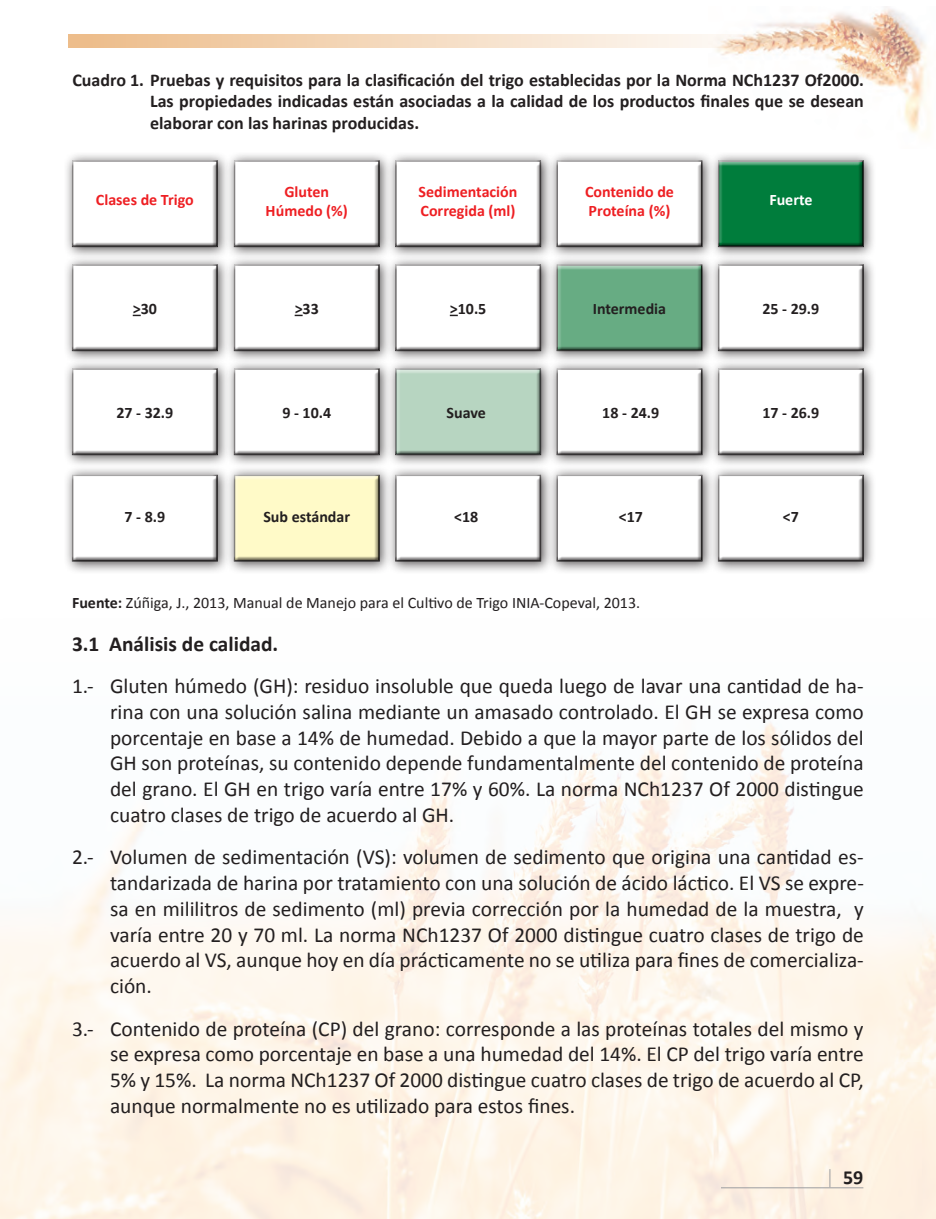
<style>
.page{position:relative;width:936px;height:1219px;background:#fff}
.page>*{position:absolute;margin:0;border:0;box-sizing:border-box;transform-origin:0 0}
.t1{font:21.4px/25.6px "Calibri";color:#231f20;text-align:justify}
.t2{font:700 21.4px "Calibri";color:#231f20}
.t3{font:700 20px "Calibri";color:#231f20}
.t4{font:700 18px/21.6px "Calibri";color:#231f20;text-align:justify}
.t5{font:700 16px "Calibri";color:#231f20}
.t6{font:700 16px/19.2px "Calibri";color:#ee1f23}
.t7{font:16px "Calibri";color:#231f20}
.t8{font:700 16px "Calibri";color:#fff}
.s1{font-weight:700}
</style>
<div class="page">
<img style="left:0;top:722px;width:935px;height:497px">
<img style="left:708px;top:7px;width:221px;height:126px">
<hr style="left:721px;top:1187px;width:142px;height:1px;background:#9b9da0">
<svg style="left:829px;top:1169px;width:1px;height:18px"></svg>
<svg style="left:69px;top:35px;width:726px;height:13px;background:#f4d9be"></svg>
<div style="left:63px;top:151px;width:168px;height:109px;background:#231f20;opacity:.75"></div>
<div style="left:71px;top:157px;width:150px;height:89px;background:#d3d3d3"></div>
<div style="left:71px;top:159px;width:150px;height:88px;background:#231f20;opacity:.75"></div>
<div style="left:63px;top:255px;width:168px;height:109px;background:#231f20;opacity:.75"></div>
<div style="left:71px;top:261px;width:150px;height:89px;background:#d3d3d3"></div>
<div style="left:71px;top:263px;width:150px;height:88px;background:#231f20;opacity:.75"></div>
<div style="left:63px;top:359px;width:168px;height:109px;background:#231f20;opacity:.75"></div>
<div style="left:71px;top:365px;width:150px;height:90px;background:#d3d3d3"></div>
<div style="left:71px;top:367px;width:150px;height:88px;background:#231f20;opacity:.75"></div>
<div style="left:63px;top:466px;width:168px;height:108px;background:#231f20;opacity:.75"></div>
<div style="left:71px;top:472px;width:150px;height:89px;background:#fff;opacity:.75"></div>
<div style="left:71px;top:474px;width:150px;height:88px;background:#231f20;opacity:.75"></div>
<div style="left:225px;top:151px;width:167px;height:109px;background:#231f20;opacity:.75"></div>
<div style="left:233px;top:157px;width:150px;height:89px;background:#d3d3d3"></div>
<div style="left:233px;top:159px;width:150px;height:88px;background:#231f20;opacity:.75"></div>
<div style="left:225px;top:255px;width:167px;height:109px;background:#231f20;opacity:.75"></div>
<div style="left:233px;top:261px;width:150px;height:89px;background:#d3d3d3"></div>
<div style="left:233px;top:263px;width:150px;height:88px;background:#231f20;opacity:.75"></div>
<div style="left:225px;top:359px;width:167px;height:109px;background:#231f20;opacity:.75"></div>
<div style="left:233px;top:365px;width:150px;height:90px;background:#d3d3d3"></div>
<div style="left:233px;top:367px;width:150px;height:88px;background:#231f20;opacity:.75"></div>
<div style="left:225px;top:466px;width:167px;height:108px;background:#231f20;opacity:.75"></div>
<div style="left:233px;top:472px;width:150px;height:89px;background:#fff;opacity:.75"></div>
<div style="left:233px;top:474px;width:150px;height:88px;background:#231f20;opacity:.75"></div>
<div style="left:386px;top:151px;width:168px;height:109px;background:#231f20;opacity:.75"></div>
<div style="left:394px;top:157px;width:150px;height:89px;background:#d3d3d3"></div>
<div style="left:394px;top:159px;width:150px;height:88px;background:#231f20;opacity:.75"></div>
<div style="left:386px;top:255px;width:168px;height:109px;background:#231f20;opacity:.75"></div>
<div style="left:394px;top:261px;width:150px;height:89px;background:#d3d3d3"></div>
<div style="left:394px;top:263px;width:150px;height:88px;background:#231f20;opacity:.75"></div>
<div style="left:386px;top:359px;width:168px;height:109px;background:#231f20;opacity:.75"></div>
<div style="left:394px;top:365px;width:150px;height:90px;background:#d3d3d3"></div>
<div style="left:394px;top:367px;width:150px;height:88px;background:#231f20;opacity:.75"></div>
<div style="left:386px;top:466px;width:168px;height:108px;background:#231f20;opacity:.75"></div>
<div style="left:394px;top:472px;width:150px;height:89px;background:#cbcaca"></div>
<div style="left:394px;top:474px;width:150px;height:88px;background:#231f20;opacity:.75"></div>
<div style="left:547px;top:151px;width:168px;height:109px;background:#231f20;opacity:.75"></div>
<div style="left:555px;top:157px;width:150px;height:89px;background:#d3d3d3"></div>
<div style="left:555px;top:159px;width:150px;height:88px;background:#231f20;opacity:.75"></div>
<div style="left:547px;top:255px;width:168px;height:109px;background:#231f20;opacity:.75"></div>
<div style="left:555px;top:261px;width:150px;height:89px;background:#d3d3d3"></div>
<div style="left:555px;top:263px;width:150px;height:88px;background:#231f20;opacity:.75"></div>
<div style="left:547px;top:359px;width:168px;height:109px;background:#231f20;opacity:.75"></div>
<div style="left:555px;top:365px;width:150px;height:90px;background:#d3d3d3"></div>
<div style="left:555px;top:367px;width:150px;height:88px;background:#231f20;opacity:.75"></div>
<div style="left:547px;top:466px;width:168px;height:108px;background:#231f20;opacity:.75"></div>
<div style="left:555px;top:472px;width:150px;height:89px;background:#cbcaca"></div>
<div style="left:555px;top:474px;width:150px;height:88px;background:#231f20;opacity:.75"></div>
<div style="left:708px;top:151px;width:168px;height:109px;background:#231f20;opacity:.75"></div>
<div style="left:717px;top:157px;width:149px;height:89px;background:#d3d3d3"></div>
<div style="left:717px;top:159px;width:149px;height:88px;background:#231f20;opacity:.75"></div>
<div style="left:708px;top:255px;width:168px;height:109px;background:#231f20;opacity:.75"></div>
<div style="left:717px;top:261px;width:149px;height:89px;background:#d3d3d3"></div>
<div style="left:717px;top:263px;width:149px;height:88px;background:#231f20;opacity:.75"></div>
<div style="left:708px;top:359px;width:168px;height:109px;background:#231f20;opacity:.75"></div>
<div style="left:717px;top:365px;width:149px;height:90px;background:#d3d3d3"></div>
<div style="left:717px;top:367px;width:149px;height:88px;background:#231f20;opacity:.75"></div>
<div style="left:708px;top:466px;width:168px;height:108px;background:#231f20;opacity:.75"></div>
<div style="left:717px;top:472px;width:149px;height:89px;background:#cbcaca"></div>
<div style="left:717px;top:474px;width:149px;height:88px;background:#231f20;opacity:.75"></div>
<svg style="left:395px;top:264px;width:146px;height:87px;background:#f2f2f2"></svg>
<svg style="left:234px;top:264px;width:146px;height:87px;background:#f1f1f1"></svg>
<svg style="left:72px;top:264px;width:146px;height:87px;background:#f1f1f1"></svg>
<p class="t4" style="left:150px;top:68px;width:715px;text-indent:-78px">Cuadro 1. Pruebas y requisitos para la clasificación del trigo establecidas por la Norma NCh1237 Of2000.<br>Las propiedades indicadas están asociadas a la calidad de los productos finales que se desean elaborar con las harinas producidas.</p>
<p class="t6" style="left:96px;top:190px;width:99px">Clases de Trigo</p>
<p class="t6" style="left:266px;top:181px;width:84px;text-align:center">Gluten<br>Húmedo (%)</p>
<p class="t6" style="left:418px;top:181px;width:100px">Sedimentación<br>Corregida (ml)</p>
<p class="t6" style="left:585px;top:181px;width:90px">Contenido de<br>Proteína (%)</p>
<p class="t8" style="left:769px;top:190px;width:45px">Fuerte</p>
<p class="t5" style="left:133px;top:299px;width:26px">&gt;30</p>
<p class="t5" style="left:294px;top:299px;width:26px">&gt;33</p>
<p class="t5" style="left:450px;top:299px;width:38px">&gt;10.5</p>
<p class="t5" style="left:592px;top:299px;width:75px">Intermedia</p>
<p class="t5" style="left:762px;top:299px;width:58px">25 - 29.9</p>
<p class="t5" style="left:116px;top:403px;width:58px">27 - 32.9</p>
<p class="t5" style="left:282px;top:403px;width:50px">9 - 10.4</p>
<p class="t5" style="left:446px;top:403px;width:41px">Suave</p>
<p class="t5" style="left:602px;top:403px;width:58px">18 - 24.9</p>
<p class="t5" style="left:762px;top:403px;width:58px">17 - 26.9</p>
<p class="t5" style="left:124px;top:507px;width:42px">7 - 8.9</p>
<p class="t5" style="left:263px;top:507px;width:88px">Sub estándar</p>
<p class="t5" style="left:454px;top:507px;width:26px">&lt;18</p>
<p class="t5" style="left:618px;top:507px;width:26px">&lt;17</p>
<p class="t5" style="left:782px;top:507px;width:18px">&lt;7</p>
<p class="t7" style="left:72px;top:593px;width:569px"><span class="s1">Fuente:</span> Zúñiga, J., 2013, Manual de Manejo para el Cultivo de Trigo INIA-Copeval, 2013.</p>
<p class="t2" style="left:72px;top:630px;width:208px">3.1 Análisis de calidad.</p>
<p class="t1" style="left:110px;top:672px;width:755px;text-indent:-38px">1.- Gluten húmedo (GH): residuo insoluble que queda luego de lavar una cantidad de ha&shy;rina con una solución salina mediante un amasado controlado. El GH se expresa como porcentaje en base a 14% de humedad. Debido a que la mayor parte de los sólidos del GH son proteínas, su contenido depende fundamentalmente del contenido de proteína del grano. El GH en trigo varía entre 17% y 60%. La norma NCh1237 Of 2000 distingue cuatro clases de trigo de acuerdo al GH.</p>
<p class="t1" style="left:110px;top:844px;width:755px;text-indent:-38px">2.- Volumen de sedimentación (VS): volumen de sedimento que origina una cantidad es&shy;tandarizada de harina por tratamiento con una solución de ácido láctico. El VS se expre&shy;sa en mililitros de sedimento (ml) previa corrección por la humedad de la muestra, y varía entre 20 y 70 ml. La norma NCh1237 Of 2000 distingue cuatro clases de trigo de acuerdo al VS, aunque hoy en día prácticamente no se utiliza para fines de comercializa&shy;ción.</p>
<p class="t1" style="left:110px;top:1015px;width:755px;text-indent:-38px">3.- Contenido de proteína (CP) del grano: corresponde a las proteínas totales del mismo y se expresa como porcentaje en base a una humedad del 14%. El CP del trigo varía entre 5% y 15%. La norma NCh1237 Of 2000 distingue cuatro clases de trigo de acuerdo al CP, aunque normalmente no es utilizado para estos fines.</p>
<p class="t3" style="left:843px;top:1165px;width:22px">59</p>
</div>
